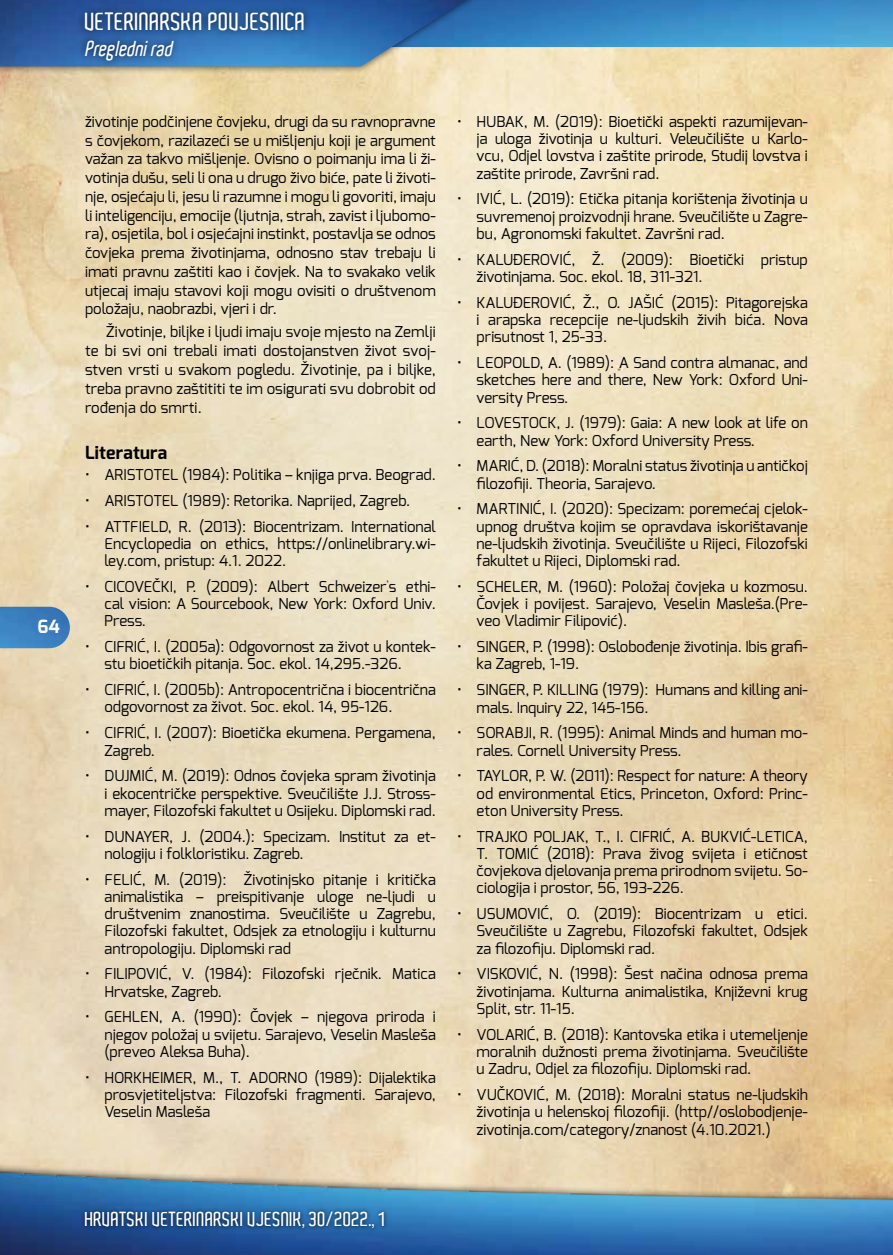
<style>
.page{position:relative;width:893px;height:1255px;background:#fff}
.page>*{position:absolute;margin:0;border:0;box-sizing:border-box;transform-origin:0 0}
.t1{font:600 24px "Aldo";color:#fff}
.t2{font:italic 600 21px "Aldo";color:#fff;scale:.9 1}
.t3{font:600 19.5px "Aldo";color:#fff}
.t4{font:700 18.15px "Exo";color:#fff}
.t5{font:700 18px "Exo";letter-spacing:.01em;color:#000}
.t6{font:15px/17.2px "Exo";color:#000;text-align:justify}
</style>
<div class="page">
<img style="left:505px;top:0;width:388px;height:44px">
<img style="left:0;top:44px;width:893px;height:1118px">
<div style="left:0;top:1162px;width:893px;height:92px;background:#000;opacity:.75"></div>
<img style="left:0;top:606px;width:70px;height:42px">
<div style="left:0;top:0;width:505px;height:75px;background:#000;opacity:.75"></div>
<img style="left:0;top:0;width:498px;height:66px">
<div style="left:81px;top:1207px;width:308px;height:25px;background:#000;opacity:.75"></div>
<div style="left:77px;top:5px;width:235px;height:63px;background:#000;opacity:.75"></div>
<p class="t4" style="left:37px;top:614px;width:24px">64</p>
<h1 class="t1" style="left:85px;top:8px;width:222px">VETERINARSKA POVJESNICA</h1>
<h2 class="t2" style="left:85px;top:36px;width:104px">Preglednirad</h2>
<p class="t6" style="left:85px;top:112px;width:352px;line-height:18.8px">životinje podčinjene čovjeku, drugi da su ravnopravne s čovjekom, razilazeći se u mišljenju koji je argument važan za takvo mišljenje. Ovisno o poimanju ima li ži&shy;votinja dušu, seli li ona u drugo živo biće, pate li životi&shy;nje, osjećaju li, jesu li razumne i mogu li govoriti, imaju li inteligenciju, emocije (ljutnja, strah, zavist i ljubomo&shy;ra), osjetila, bol i osjećajni instinkt, postavlja se odnos čovjeka prema životinjama, odnosno stav trebaju li imati pravnu zaštiti kao i čovjek. Na to svakako velik utjecaj imaju stavovi koji mogu ovisiti o društvenom položaju, naobrazbi, vjeri i dr.</p>
<p class="t6" style="left:85px;top:322px;width:352px;line-height:18.8px;text-indent:21px">Životinje, biljke i ljudi imaju svoje mjesto na Zemlji te bi svi oni trebali imati dostojanstven život svoj&shy;stven vrsti u svakom pogledu. Životinje, pa i biljke, treba pravno zaštititi te im osigurati svu dobrobit od rođenja do smrti.</p>
<p class="t5" style="left:85px;top:440px;width:84px">Literatura</p>
<p class="t6" style="left:85px;top:466px;width:352px">• ARISTOTEL (1984): Politika – knjiga prva. Beograd.</p>
<p class="t6" style="left:85px;top:491px;width:327px">• ARISTOTEL (1989): Retorika. Naprijed, Zagreb.</p>
<p class="t6" style="left:105px;top:517px;width:333px;text-indent:-19px">• ATTFIELD, R. (2013): Biocentrizam. International Encyclopedia on ethics, https://onlinelibrary.wi&shy;ley.com, pristup: 4.1. 2022.</p>
<p class="t6" style="left:105px;top:577px;width:333px;text-indent:-19px">• CICOVEČKI, P. (2009): Albert Schweizer<sup>’</sup>s ethi&shy;cal vision: A Sourcebook, New York: Oxford Univ.<br>Press.</p>
<p class="t6" style="left:105px;top:638px;width:333px;text-indent:-19px">• CIFRIĆ, I. (2005a): Odgovornost za život u kontek&shy;stu bioetičkih pitanja. Soc. ekol. 14,295.-326.</p>
<p class="t6" style="left:105px;top:681px;width:333px;text-indent:-19px">• CIFRIĆ, I. (2005b): Antropocentrična i biocentrična odgovornost za život. Soc. ekol. 14, 95-126.</p>
<p class="t6" style="left:105px;top:724px;width:333px;text-indent:-19px">• CIFRIĆ, I. (2007): Bioetička ekumena. Pergamena,<br>Zagreb.</p>
<p class="t6" style="left:105px;top:767px;width:333px;text-indent:-19px">• DUJMIĆ, M. (2019): Odnos čovjeka spram životinja i ekocentričke perspektive. Sveučilište J.J. Stross&shy;mayer, Filozofski fakultet u Osijeku. Diplomski rad.</p>
<p class="t6" style="left:105px;top:827px;width:333px;text-indent:-19px">• DUNAYER, J. (2004.): Specizam. Institut za et&shy;nologiju i folkloristiku. Zagreb.</p>
<p class="t6" style="left:105px;top:870px;width:333px;text-indent:-19px">• FELIĆ, M. (2019): Životinjsko pitanje i kritička animalistika – preispitivanje uloge ne-ljudi u društvenim znanostima. Sveučilište u Zagrebu, Filozofski fakultet, Odsjek za etnologiju i kulturnu antropologiju. Diplomski rad</p>
<p class="t6" style="left:105px;top:965px;width:333px;text-indent:-19px">• FILIPOVIĆ, V. (1984): Filozofski rječnik. Matica<br>Hrvatske, Zagreb.</p>
<p class="t6" style="left:105px;top:1008px;width:333px;text-indent:-19px">• GEHLEN, A. (1990): Čovjek – njegova priroda i njegov položaj u svijetu. Sarajevo, Veselin Masleša (preveo Aleksa Buha).</p>
<p class="t6" style="left:105px;top:1068px;width:333px;text-indent:-19px">• HORKHEIMER, M., T. ADORNO (1989): Dijalektika prosvjetiteljstva: Filozofski fragmenti. Sarajevo, Veselin Masleša</p>
<p class="t6" style="left:477px;top:113px;width:333px;text-indent:-19px">• HUBAK, M. (2019): Bioetički aspekti razumijevan&shy;ja uloga životinja u kulturi. Veleučilište u Karlo&shy;vcu, Odjel lovstva i zaštite prirode, Studij lovstva i zaštite prirode, Završni rad.</p>
<p class="t6" style="left:477px;top:190px;width:333px;text-indent:-20px">• IVIĆ, L. (2019): Etička pitanja korištenja životinja u suvremenoj proizvodnji hrane. Sveučilište u Zagre&shy;bu, Agronomski fakultet. Završni rad.</p>
<p class="t6" style="left:477px;top:250px;width:333px;text-indent:-20px">• KALUĐEROVIĆ, Ž. (2009): Bioetički pristup životinjama. Soc. ekol. 18, 311-321.</p>
<p class="t6" style="left:477px;top:293px;width:333px;text-indent:-20px">• KALUĐEROVIĆ, Ž., O. JAŠIĆ (2015): Pitagorejska i arapska recepcije ne-ljudskih živih bića. Nova prisutnost 1, 25-33.</p>
<p class="t6" style="left:477px;top:354px;width:333px;text-indent:-20px">• LEOPOLD, A. (1989): A Sand contra almanac, and sketches here and there, New York: Oxford Uni&shy;versity Press.</p>
<p class="t6" style="left:477px;top:414px;width:333px;text-indent:-20px">• LOVESTOCK, J. (1979): Gaia: A new look at life on earth, New York: Oxford University Press.</p>
<p class="t6" style="left:477px;top:457px;width:333px;text-indent:-20px">• MARIĆ, D. (2018): Moralni status životinja u antičkoj filozofiji. Theoria, Sarajevo.</p>
<p class="t6" style="left:477px;top:500px;width:333px;text-indent:-20px">• MARTINIĆ, I. (2020): Specizam: poremećaj cjelok&shy;upnog društva kojim se opravdava iskorištavanje ne-ljudskih životinja. Sveučilište u Rijeci, Filozofski fakultet u Rijeci, Diplomski rad.</p>
<p class="t6" style="left:477px;top:578px;width:333px;text-indent:-20px">• SCHELER, M. (1960): Položaj čovjeka u kozmosu.<br>Čovjek i povijest. Sarajevo, Veselin Masleša.(Pre&shy;veo Vladimir Filipović).</p>
<p class="t6" style="left:477px;top:638px;width:333px;text-indent:-20px">• SINGER, P. (1998): Oslobođenje životinja. Ibis grafi&shy;ka Zagreb, 1-19.</p>
<p class="t6" style="left:477px;top:681px;width:333px;text-indent:-20px">• SINGER, P. KILLING (1979): Humans and killing ani&shy;mals. Inquiry 22, 145-156.</p>
<p class="t6" style="left:477px;top:724px;width:333px;text-indent:-20px">• SORABJI, R. (1995): Animal Minds and human mo&shy;rales. Cornell University Press.</p>
<p class="t6" style="left:477px;top:767px;width:333px;text-indent:-20px">• TAYLOR, P. W. (2011): Respect for nature: A theory od environmental Etics, Princeton, Oxford: Princ&shy;eton University Press.</p>
<p class="t6" style="left:477px;top:827px;width:333px;text-indent:-20px">• TRAJKO POLJAK, T., I. CIFRIĆ, A. BUKVIĆ-LETICA, T. TOMIĆ (2018): Prava živog svijeta i etičnost čovjekova djelovanja prema prirodnom svijetu. So&shy;ciologija i prostor, 56, 193-226.</p>
<p class="t6" style="left:477px;top:905px;width:333px;text-indent:-20px">• USUMOVIĆ, O. (2019): Biocentrizam u etici.<br>Sveučilište u Zagrebu, Filozofski fakultet, Odsjek za filozofiju. Diplomski rad.</p>
<p class="t6" style="left:477px;top:965px;width:333px;text-indent:-20px">• VISKOVIĆ, N. (1998): Šest načina odnosa prema životinjama. Kulturna animalistika, Književni krug Split, str. 11-15.</p>
<p class="t6" style="left:477px;top:1025px;width:333px;text-indent:-20px">• VOLARIĆ, B. (2018): Kantovska etika i utemeljenje moralnih dužnosti prema životinjama. Sveučilište u Zadru, Odjel za filozofiju. Diplomski rad.</p>
<p class="t6" style="left:477px;top:1085px;width:333px;text-indent:-20px">• VUČKOVIĆ, M. (2018): Moralni status ne-ljudskih životinja u helenskoj filozofiji. (http//oslobodjenje&shy;zivotinja.com/category/znanost (4.10.2021.)</p>
<h3 class="t3" style="left:85px;top:1207px;width:302px">HRVATSKI VETERINARSKI VJESNIK, 30/2022., 1</h3>
</div>
